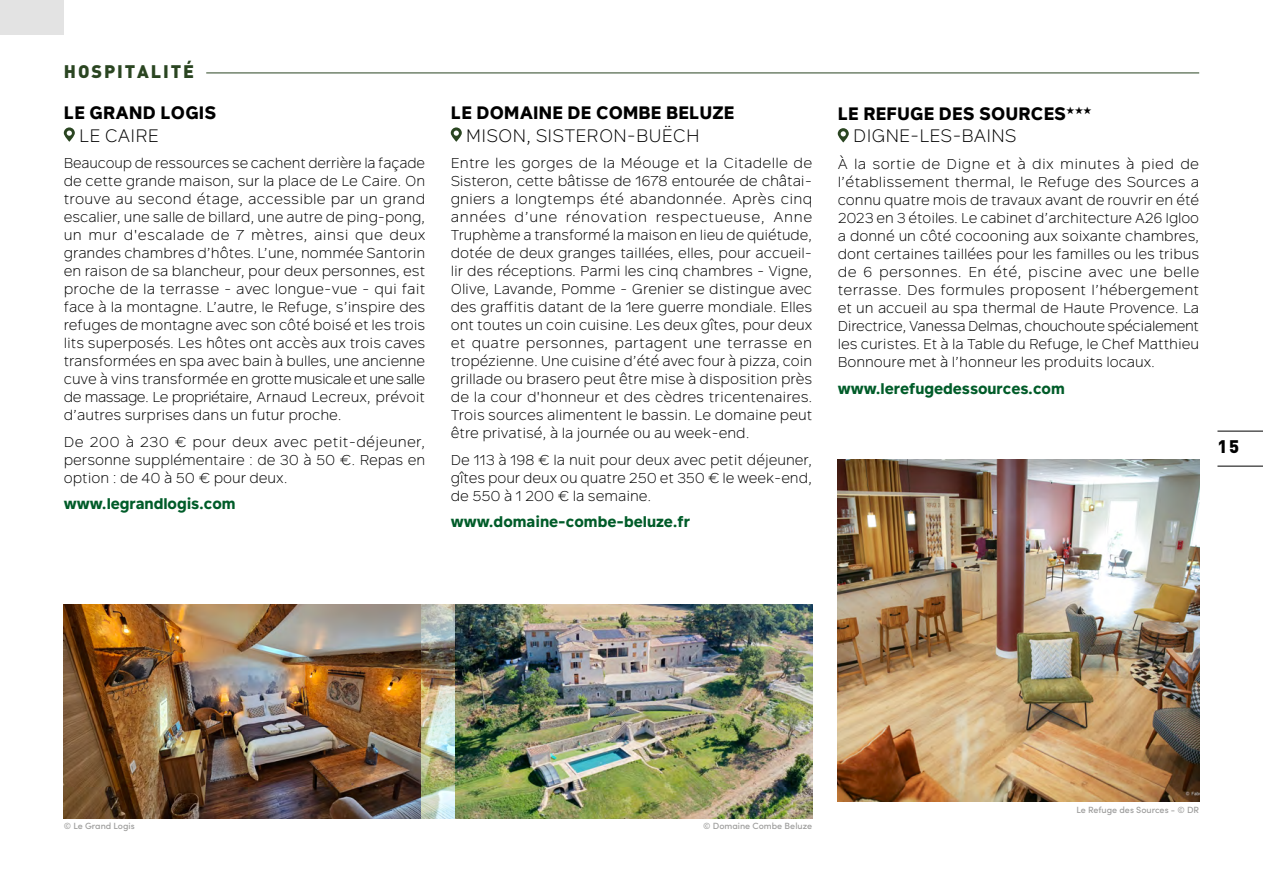
<style>
.page{position:relative;width:1263px;height:893px;background:#fff}
.page>*{position:absolute;margin:0;border:0;box-sizing:border-box;transform-origin:0 0}
.t1{font:700 18px/22.5px "Rutan";letter-spacing:.01em;color:#000}
.t2{font:300 18px "Rutan";letter-spacing:.01em;color:#000}
.t3{font:900 18px "DINOT";letter-spacing:.105em;color:#2a4521}
.t4{font:900 18px "DINOT";color:#000}
.t5{font:700 15px "Rutan";color:#005c29}
.t6{font:300 14.25px/18px "Rutan";color:#000;text-align:justify}
.t7{font:500 9px "Sofia Pro";color:#9d9d9c}
.s1{font-weight:300}
</style>
<div class="page">
<svg style="left:451px;top:127px;width:11px;height:15px"></svg>
<svg style="left:838px;top:128px;width:11px;height:14px"></svg>
<svg style="left:64px;top:127px;width:11px;height:15px"></svg>
<img style="left:64px;top:604px;width:358px;height:215px">
<img style="left:454px;top:604px;width:358px;height:215px">
<img style="left:838px;top:460px;width:361px;height:342px">
<img style="left:422px;top:604px;width:32px;height:215px">
<hr style="left:206px;top:73px;width:993px;height:1px;background:#2a4521">
<hr style="left:1217px;top:466px;width:46px;height:1px;background:#000">
<hr style="left:1217px;top:431px;width:46px;height:1px;background:#000">
<div style="left:0;top:0;width:64px;height:34px;background:#e3e3e3"></div>
<p class="t3" style="left:64px;top:57px;width:132px">HOSPITALITÉ</p>
<p class="t1" style="left:64px;top:101px;width:154px">LE GRAND LOGIS</p>
<p class="t2" style="left:79px;top:121px;width:81px">LE CAIRE</p>
<p class="t6" style="left:64px;top:153px;width:363px">Beaucoup de ressources se cachent derrière la façade de cette grande maison, sur la place de Le Caire. On trouve au second étage, accessible par un grand escalier, une salle de billard, une autre de ping-pong, un mur d'escalade de 7 mètres, ainsi que deux grandes chambres d’hôtes. L’une, nommée Santorin en raison de sa blancheur, pour deux personnes, est proche de la terrasse - avec longue-vue - qui fait face à la montagne. L’autre, le Refuge, s’inspire des refuges de montagne avec son côté boisé et les trois lits superposés. Les hôtes ont accès aux trois caves transformées en spa avec bain à bulles, une ancienne cuve à vins transformée en grotte musicale et une salle de massage. Le propriétaire, Arnaud Lecreux, prévoit d’autres surprises dans un futur proche.</p>
<p class="t6" style="left:64px;top:432px;width:363px">De 200 à 230 € pour deux avec petit-déjeuner, personne supplémentaire : de 30 à 50 €. Repas en option : de 40 à 50 € pour deux.</p>
<p class="t5" style="left:64px;top:492px;width:173px">www.legrandlogis.com</p>
<p class="t1" style="left:451px;top:101px;width:285px">LE DOMAINE DE COMBE BELUZE</p>
<p class="t2" style="left:466px;top:121px;width:235px">MISON, SISTERON-BUËCH</p>
<p class="t6" style="left:451px;top:153px;width:363px">Entre les gorges de la Méouge et la Citadelle de Sisteron, cette bâtisse de 1678 entourée de châtai&shy;gniers a longtemps été abandonnée. Après cinq années d’une rénovation respectueuse, Anne Truphème a transformé la maison en lieu de quiétude, dotée de deux granges taillées, elles, pour accueil&shy;lir des réceptions. Parmi les cinq chambres - Vigne, Olive, Lavande, Pomme - Grenier se distingue avec des graffitis datant de la 1ere guerre mondiale. Elles ont toutes un coin cuisine. Les deux gîtes, pour deux et quatre personnes, partagent une terrasse en tropézienne. Une cuisine d’été avec four à pizza, coin grillade ou brasero peut être mise à disposition près de la cour d'honneur et des cèdres tricentenaires.<br>Trois sources alimentent le bassin. Le domaine peut être privatisé, à la journée ou au week-end.</p>
<p class="t6" style="left:451px;top:450px;width:363px">De 113 à 198 € la nuit pour deux avec petit déjeuner, gîtes pour deux ou quatre 250 et 350 € le week-end, de 550 à 1 200 € la semaine.</p>
<p class="t5" style="left:451px;top:510px;width:241px">www.domaine-combe-beluze.fr</p>
<p class="t1" style="left:853px;top:102px;width:240px;text-indent:-15px">LE REFUGE DES SOURCES★★★<br><span class="s1">DIGNE-LES-BAINS</span></p>
<p class="t6" style="left:838px;top:154px;width:363px">À la sortie de Digne et à dix minutes à pied de l’établissement thermal, le Refuge des Sources a connu quatre mois de travaux avant de rouvrir en été 2023 en 3 étoiles. Le cabinet d’architecture A26 Igloo a donné un côté cocooning aux soixante chambres, dont certaines taillées pour les familles ou les tribus de 6 personnes. En été, piscine avec une belle terrasse. Des formules proposent l’hébergement et un accueil au spa thermal de Haute Provence. La Directrice, Vanessa Delmas, chouchoute spécialement les curistes. Et à la Table du Refuge, le Chef Matthieu Bonnoure met à l’honneur les produits locaux.</p>
<p class="t5" style="left:838px;top:376px;width:229px">www.lerefugedessources.com</p>
<p class="t4" style="left:1217px;top:432px;width:23px">15</p>
<p class="t7" style="left:64px;top:819px;width:73px">© Le Grand Logis</p>
<p class="t7" style="left:703px;top:819px;width:111px">© Domaine Combe Beluze</p>
<p class="t7" style="left:1076px;top:803px;width:124px">Le Refuge des Sources - © DR</p>
</div>
